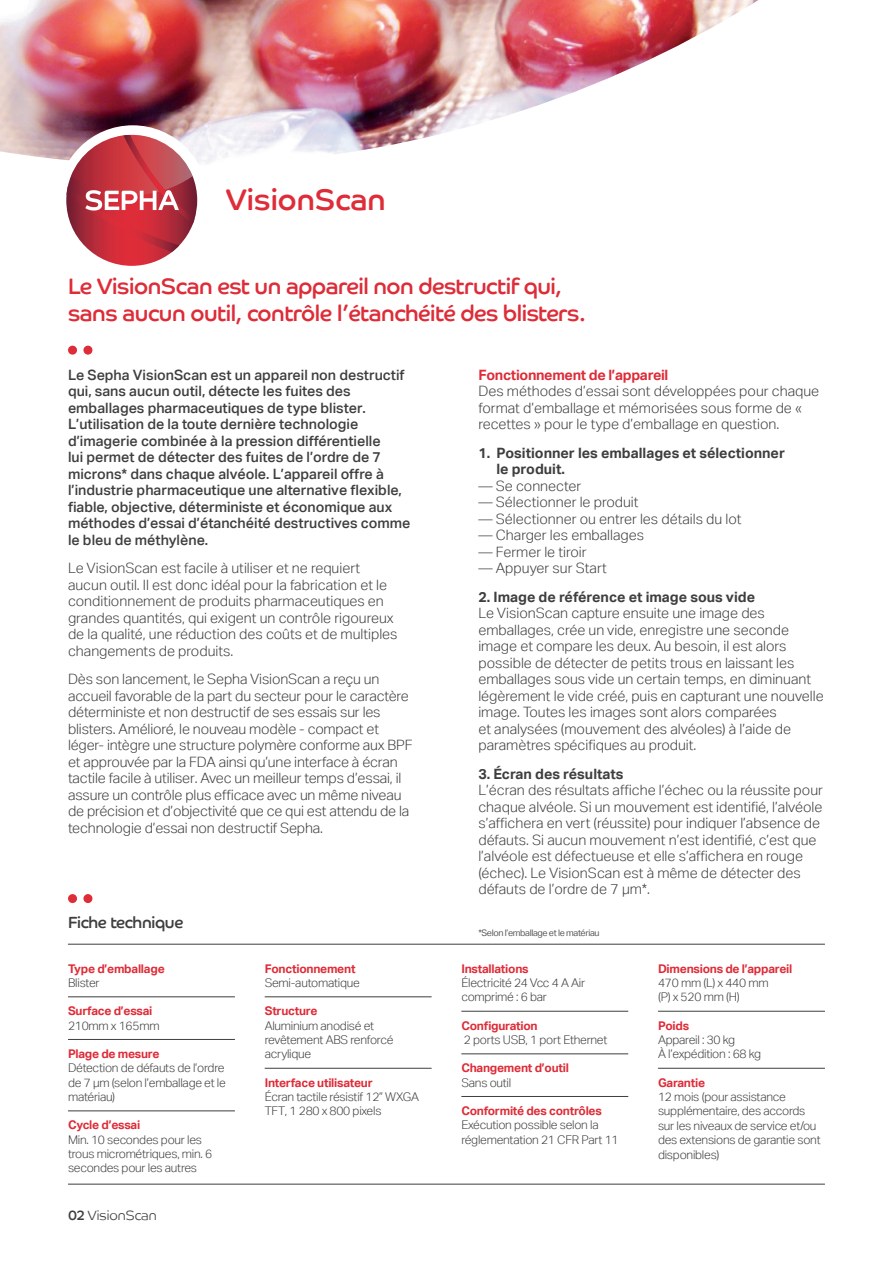
<style>
.page{position:relative;width:893px;height:1263px;background:#fff}
.page>*{position:absolute;margin:0;border:0;box-sizing:border-box;transform-origin:0 0}
.t1{font:30px "Co Headline";color:#de2c38}
.t2{font:22.5px/27px "Co Headline";letter-spacing:-.02em;color:#de2c38}
.t3{font:16.2px "Co Headline";letter-spacing:-.02em;color:#3e3e3f}
.t4{font:300 14.25px/16.5px "Aktiv Grotesk";color:#3e3e3f}
.t5{font:500 14.25px/16.5px "Aktiv Grotesk";color:#3e3e3f}
.t6{font:700 14.25px/16.5px "Aktiv Grotesk";color:#3e3e3f}
.t7{font:700 14.25px "Aktiv Grotesk";letter-spacing:-.02em;color:#de2c38}
.t8{font:13.5px "Co Headline Lt";color:#3e3e3f}
.t9{font:300 12px/14.4px "Aktiv Grotesk";letter-spacing:-.02em;color:#3e3e3f}
.t10{font:700 12px "Aktiv Grotesk";letter-spacing:-.02em;color:#de2c38}
.t11{font:9px "Aktiv Grotesk";letter-spacing:-.04em;color:#57585a}
.s1{font-family:"Co Headline"}
</style>
<div class="page">
<hr style="left:68px;top:944px;width:757px;height:1px;background:#3e3e3f">
<hr style="left:68px;top:1184px;width:757px;height:1px;background:#3e3e3f">
<img style="left:0;top:0;width:759px;height:164px">
<div style="left:58px;top:125px;width:150px;height:150px;background:#fff;border-radius:50%"></div>
<svg style="left:68px;top:346px;width:9px;height:9px"></svg>
<svg style="left:83px;top:346px;width:9px;height:9px"></svg>
<svg style="left:68px;top:894px;width:9px;height:9px"></svg>
<svg style="left:83px;top:894px;width:9px;height:9px"></svg>
<svg style="left:66px;top:135px;width:131px;height:131px"></svg>
<hr style="left:68px;top:996px;width:167px;height:1px;background:#3e3e3f">
<hr style="left:68px;top:1039px;width:167px;height:1px;background:#3e3e3f">
<hr style="left:68px;top:1110px;width:167px;height:1px;background:#3e3e3f">
<hr style="left:265px;top:996px;width:167px;height:1px;background:#3e3e3f">
<hr style="left:265px;top:1068px;width:167px;height:1px;background:#3e3e3f">
<hr style="left:461px;top:1011px;width:167px;height:1px;background:#3e3e3f">
<hr style="left:461px;top:1053px;width:167px;height:1px;background:#3e3e3f">
<hr style="left:461px;top:1096px;width:167px;height:1px;background:#3e3e3f">
<hr style="left:658px;top:1011px;width:167px;height:1px;background:#3e3e3f">
<hr style="left:658px;top:1068px;width:167px;height:1px;background:#3e3e3f">
<h1 class="t1" style="left:226px;top:182px;width:161px">VisionScan</h1>
<h2 class="t2" style="left:68px;top:273px;width:519px">Le VisionScan est un appareil non destructif qui, sans aucun outil, contrôle l’étanchéité des blisters.</h2>
<p class="t5" style="left:68px;top:366px;width:344px">Le Sepha VisionScan est un appareil non destructif qui, sans aucun outil, détecte les fuites des emballages pharmaceutiques de type blister.<br>L’utilisation de la toute dernière technologie d’imagerie combinée à la pression différentielle<br>lui permet de détecter des fuites de l’ordre de 7 microns* dans chaque alvéole. L’appareil offre à l’industrie pharmaceutique une alternative flexible, fiable, objective, déterministe et économique aux méthodes d’essai d’étanchéité destructives comme le bleu de méthylène.</p>
<p class="t4" style="left:68px;top:560px;width:331px">Le VisionScan est facile à utiliser et ne requiert aucun outil. Il est donc idéal pour la fabrication et le conditionnement de produits pharmaceutiques en grandes quantités, qui exigent un contrôle rigoureux de la qualité, une réduction des coûts et de multiples changements de produits.</p>
<p class="t4" style="left:68px;top:671px;width:346px">Dès son lancement, le Sepha VisionScan a reçu un accueil favorable de la part du secteur pour le caractère déterministe et non destructif de ses essais sur les blisters. Amélioré, le nouveau modèle - compact et léger- intègre une structure polymère conforme aux BPF et approuvée par la FDA ainsi qu’une interface à écran tactile facile à utiliser. Avec un meilleur temps d’essai, il assure un contrôle plus efficace avec un même niveau de précision et d’objectivité que ce qui est attendu de la technologie d’essai non destructif Sepha.</p>
<p class="t3" style="left:68px;top:913px;width:117px">Fiche technique</p>
<p class="t10" style="left:68px;top:961px;width:98px">Type d’emballage</p>
<p class="t9" style="left:68px;top:975px;width:33px">Blister</p>
<p class="t10" style="left:68px;top:1003px;width:86px">Surface d’essai</p>
<p class="t9" style="left:68px;top:1018px;width:93px">210mm x 165mm</p>
<p class="t10" style="left:68px;top:1046px;width:93px">Plage de mesure</p>
<p class="t9" style="left:68px;top:1061px;width:159px;text-align:justify">Détection de défauts de l’ordre de 7 μm (selon l’emballage et le matériau)</p>
<p class="t10" style="left:68px;top:1117px;width:74px">Cycle d’essai</p>
<p class="t9" style="left:68px;top:1132px;width:146px">Min. 10 secondes pour les trous micrométriques, min. 6 secondes pour les autres</p>
<p class="t8" style="left:68px;top:1207px;width:90px"><span class="s1">02</span> VisionScan</p>
<p class="t10" style="left:265px;top:961px;width:92px">Fonctionnement</p>
<p class="t9" style="left:265px;top:975px;width:97px">Semi-automatique</p>
<p class="t10" style="left:265px;top:1003px;width:54px">Structure</p>
<p class="t9" style="left:265px;top:1018px;width:130px">Aluminium anodisé et revêtement ABS renforcé acrylique</p>
<p class="t10" style="left:265px;top:1075px;width:110px">Interface utilisateur</p>
<p class="t9" style="left:265px;top:1089px;width:156px">Écran tactile résistif 12” WXGA<br>TFT, 1 280 x 800 pixels</p>
<p class="t7" style="left:478px;top:366px;width:192px">Fonctionnement de l’appareil</p>
<p class="t4" style="left:478px;top:383px;width:342px">Des méthodes d’essai sont développées pour chaque format d’emballage et mémorisées sous forme de « recettes » pour le type d’emballage en question.</p>
<p class="t6" style="left:496px;top:444px;width:290px;text-indent:-18px">1. Positionner les emballages et sélectionner le produit.</p>
<p class="t4" style="left:478px;top:477px;width:104px">— Se connecter</p>
<p class="t4" style="left:478px;top:494px;width:162px">— Sélectionner le produit</p>
<p class="t4" style="left:478px;top:510px;width:265px">— Sélectionner ou entrer les détails du lot</p>
<p class="t4" style="left:478px;top:527px;width:167px">— Charger les emballages</p>
<p class="t4" style="left:478px;top:543px;width:110px">— Fermer le tiroir</p>
<p class="t4" style="left:478px;top:560px;width:130px">— Appuyer sur Start</p>
<p class="t6" style="left:478px;top:588px;width:278px">2. Image de référence et image sous vide</p>
<p class="t4" style="left:478px;top:605px;width:347px">Le VisionScan capture ensuite une image des emballages, crée un vide, enregistre une seconde image et compare les deux. Au besoin, il est alors possible de détecter de petits trous en laissant les emballages sous vide un certain temps, en diminuant légèrement le vide créé, puis en capturant une nouvelle image. Toutes les images sont alors comparées<br>et analysées (mouvement des alvéoles) à l’aide de paramètres spécifiques au produit.</p>
<p class="t6" style="left:478px;top:765px;width:147px">3. Écran des résultats</p>
<p class="t4" style="left:478px;top:782px;width:346px">L’écran des résultats affiche l’échec ou la réussite pour chaque alvéole. Si un mouvement est identifié, l’alvéole s’affichera en vert (réussite) pour indiquer l’absence de défauts. Si aucun mouvement n’est identifié, c’est que l’alvéole est défectueuse et elle s’affichera en rouge (échec). Le VisionScan est à même de détecter des défauts de l’ordre de 7 μm*.</p>
<p class="t11" style="left:478px;top:927px;width:123px">*Selon l’emballage et le matériau</p>
<p class="t10" style="left:461px;top:961px;width:69px">Installations</p>
<p class="t9" style="left:461px;top:975px;width:125px">Électricité 24 Vcc 4 A Air comprimé : 6 bar</p>
<p class="t10" style="left:461px;top:1018px;width:78px">Configuration</p>
<p class="t9" style="left:464px;top:1032px;width:145px">2 ports USB, 1 port Ethernet</p>
<p class="t10" style="left:461px;top:1060px;width:109px">Changement d’outil</p>
<p class="t9" style="left:461px;top:1075px;width:51px">Sans outil</p>
<p class="t10" style="left:461px;top:1103px;width:142px">Conformité des contrôles</p>
<p class="t9" style="left:461px;top:1118px;width:159px">Exécution possible selon la réglementation 21 CFR Part 11</p>
<p class="t10" style="left:658px;top:961px;width:136px">Dimensions de l’appareil</p>
<p class="t9" style="left:658px;top:975px;width:112px">470 mm (L) x 440 mm (P) x 520 mm (H)</p>
<p class="t10" style="left:658px;top:1018px;width:33px">Poids</p>
<p class="t9" style="left:658px;top:1032px;width:105px">Appareil : 30 kg<br>À l’expédition : 68 kg</p>
<p class="t10" style="left:658px;top:1075px;width:49px">Garantie</p>
<p class="t9" style="left:658px;top:1089px;width:164px">12 mois (pour assistance supplémentaire, des accords sur les niveaux de service et/ou des extensions de garantie sont disponibles)</p>
</div>
